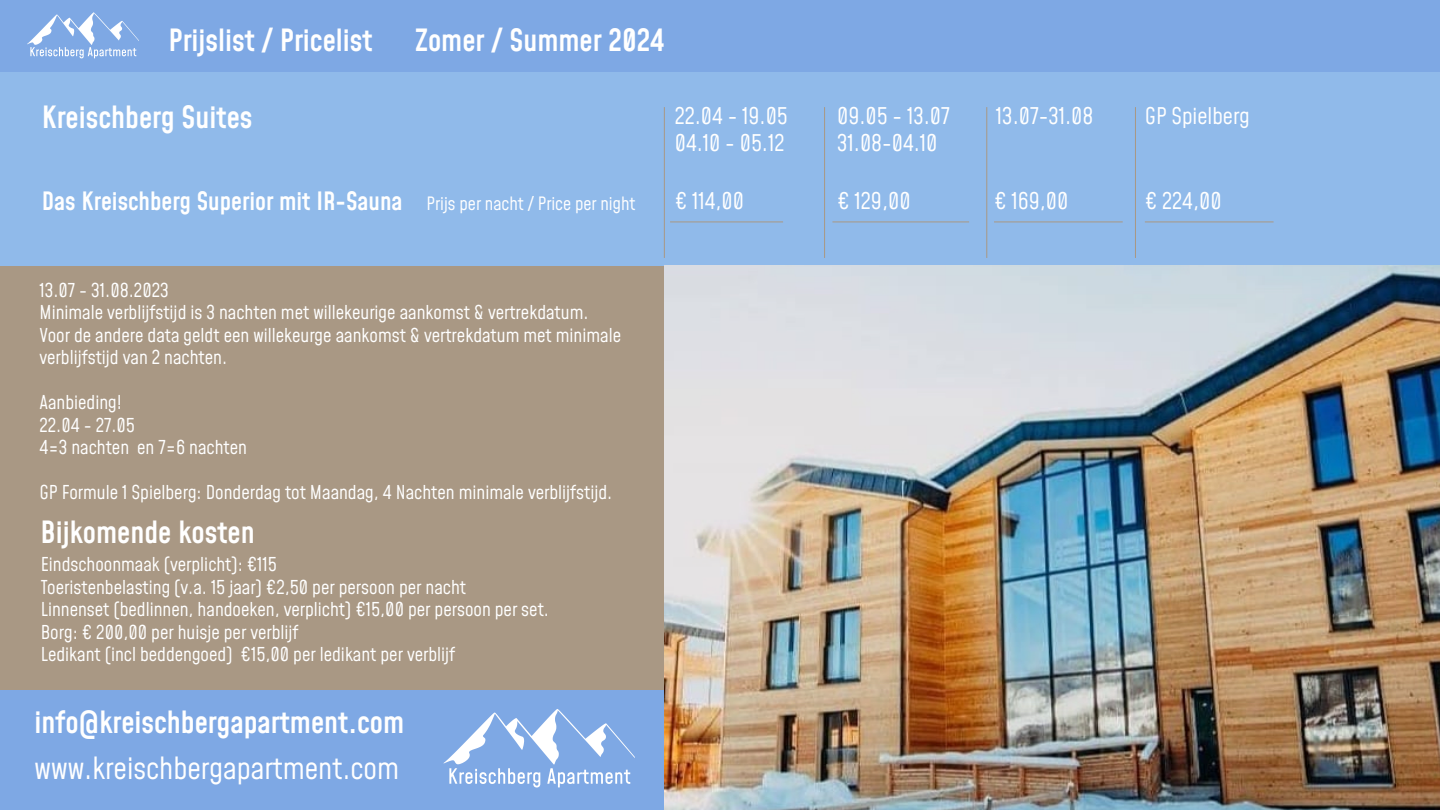
<style>
.page{position:relative;width:1440px;height:810px;background:#fff}
.page>*{position:absolute;margin:0;border:0;box-sizing:border-box;transform-origin:0 0}
.t1{font:600 30px "Mohave";color:#fff}
.t2{font:30px "Mohave";color:#fff}
.t3{font:600 24.75px "Mohave";color:#fff}
.t4{font:22.5px/27px "Mohave";color:#fff}
.t5{font:18.75px/22.5px "Mohave";color:#fff}
.t6{font:18px "Mohave";color:#fff}
</style>
<div class="page">
<div style="left:0;top:0;width:1440px;height:83px;background:#7ea8e4"></div>
<div style="left:0;top:687px;width:709px;height:123px;background:#7ea8e4"></div>
<div style="left:0;top:260px;width:704px;height:430px;background:#a99884"></div>
<div style="left:0;top:72px;width:1440px;height:194px;background:#90baea"></div>
<svg style="left:27px;top:12px;width:112px;height:46px"></svg>
<svg style="left:444px;top:709px;width:191px;height:79px"></svg>
<hr style="left:664px;top:107px;width:1px;height:151px;background:#a99884">
<hr style="left:670px;top:222px;width:113px;height:1px;background:#a99884">
<hr style="left:832px;top:222px;width:137px;height:1px;background:#a99884">
<hr style="left:994px;top:222px;width:129px;height:1px;background:#a99884">
<hr style="left:1145px;top:222px;width:129px;height:1px;background:#a99884">
<hr style="left:824px;top:107px;width:1px;height:151px;background:#a99884">
<hr style="left:986px;top:107px;width:1px;height:151px;background:#a99884">
<hr style="left:1135px;top:107px;width:1px;height:151px;background:#a99884">
<img style="left:664px;top:266px;width:776px;height:544px">
<h1 class="t1" style="left:169px;top:21px;width:206px">Prijslist / Pricelist</h1>
<h1 class="t1" style="left:415px;top:21px;width:251px">Zomer / Summer 2024</h1>
<h1 class="t1" style="left:42px;top:98px;width:212px">Kreischberg Suites</h1>
<h2 class="t3" style="left:42px;top:185px;width:362px">Das Kreischberg Superior mit IR-Sauna</h2>
<p class="t6" style="left:427px;top:192px;width:210px">Prijs per nacht / Price per night</p>
<p class="t4" style="left:675px;top:104px;width:115px">22.04 - 19.05<br>04.10 - 05.12</p>
<p class="t4" style="left:675px;top:189px;width:71px">€ 114,00</p>
<p class="t5" style="left:40px;top:280px;width:583px">13.07 - 31.08.2023<br>Minimale verblijfstijd is 3 nachten met willekeurige aankomst &amp; vertrekdatum.<br>Voor de andere data geldt een willekeurge aankomst &amp; vertrekdatum met minimale verblijfstijd van 2 nachten.</p>
<p class="t5" style="left:40px;top:392px;width:209px">Aanbieding!<br>22.04 - 27.05<br>4=3 nachten en 7=6 nachten</p>
<p class="t5" style="left:40px;top:482px;width:574px">GP Formule 1 Spielberg: Donderdag tot Maandag, 4 Nachten minimale verblijfstijd.</p>
<h1 class="t1" style="left:41px;top:513px;width:216px">Bijkomende kosten</h1>
<p class="t5" style="left:41px;top:555px;width:510px">Eindschoonmaak (verplicht): €115<br>Toeristenbelasting (v.a. 15 jaar) €2,50 per persoon per nacht<br>Linnenset (bedlinnen, handoeken, verplicht) €15,00 per persoon per set.<br>Borg: € 200,00 per huisje per verblijf<br>Ledikant (incl beddengoed) €15,00 per ledikant per verblijf</p>
<h1 class="t1" style="left:35px;top:703px;width:371px">info@kreischbergapartment.com</h1>
<h1 class="t2" style="left:35px;top:749px;width:366px">www.kreischbergapartment.com</h1>
<p class="t4" style="left:837px;top:104px;width:114px">09.05 - 13.07<br>31.08-04.10</p>
<p class="t4" style="left:996px;top:104px;width:99px">13.07-31.08</p>
<p class="t4" style="left:1145px;top:104px;width:106px">GP Spielberg</p>
<p class="t4" style="left:837px;top:189px;width:75px">€ 129,00</p>
<p class="t4" style="left:994px;top:189px;width:76px">€ 169,00</p>
<p class="t4" style="left:1145px;top:189px;width:78px">€ 224,00</p>
</div>
